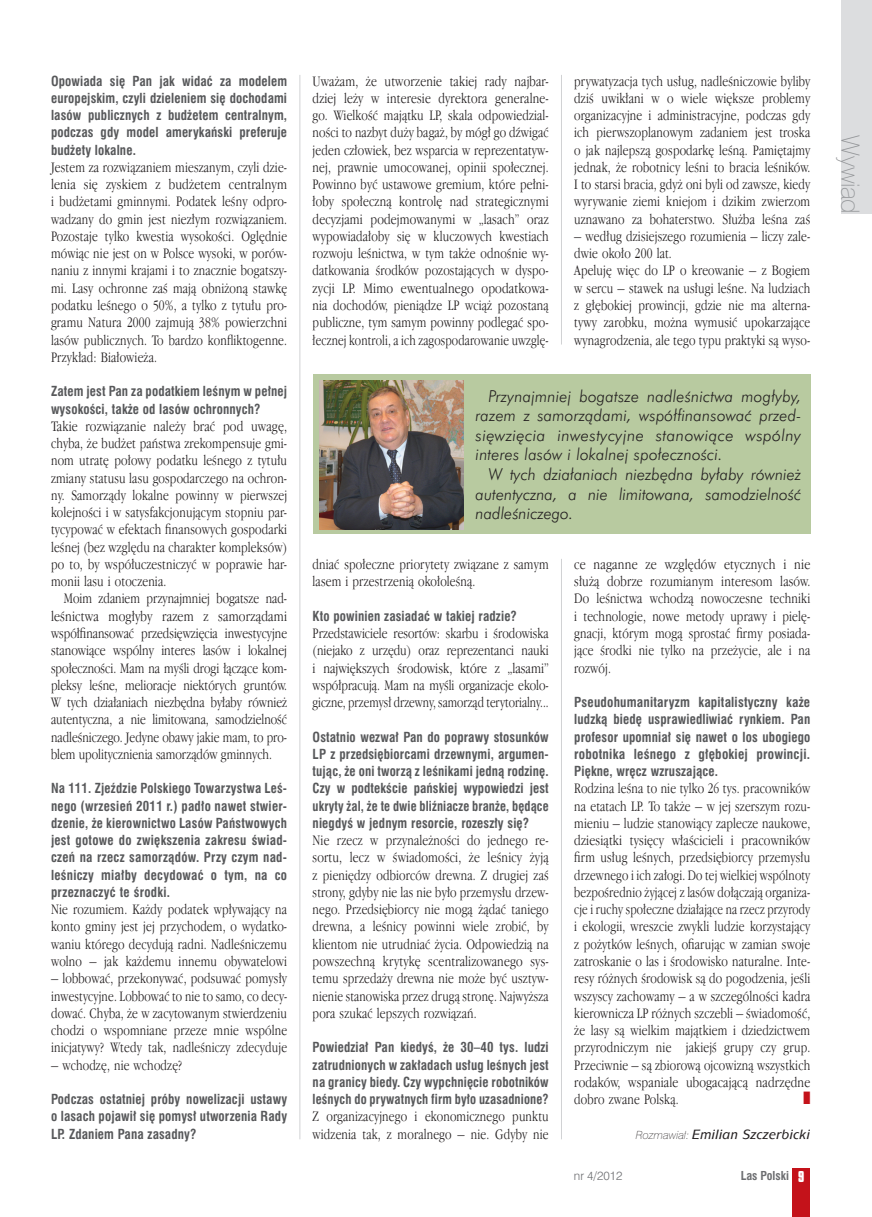
<style>
.page{position:relative;width:872px;height:1217px;background:#fff}
.page>*{position:absolute;margin:0;border:0;box-sizing:border-box;transform-origin:0 0}
.t1{font:100 25.2px "Swiss 721 PL";letter-spacing:-.02em;color:#939598}
.t2{font:18px "Zapf Dingbats ITC";color:#c4121a;scale:.5 1}
.t3{font:italic 300 16.5px/19.5px "Futura PL";letter-spacing:.005em;color:#231f20;text-align:justify;scale:.96 1}
.t4{font:300 condensed 15px/17.2px "Garamond ITCPL";letter-spacing:.01em;color:#231f20;text-align:justify;scale:.96 1}
.t5{font:300 condensed 15px/17.2px "Garamond ITCPL";letter-spacing:.01em;color:#231f20;text-align:justify}
.t6{font:700 condensed 13.5px/17.2px "Swiss 721 PL";letter-spacing:.01em;color:#57585a;text-align:justify;scale:.96 1}
.t7{font:700 condensed 13.5px/17.2px "Swiss 721 PL";letter-spacing:.01em;color:#57585a;text-align:justify;scale:.95 1}
.t8{font:700 condensed 13.5px/17.2px "Swiss 721 PL";letter-spacing:.01em;color:#57585a;text-align:justify}
.t9{font:italic 500 13.5px "Mixage PL";color:#231f20}
.t10{font:700 condensed 12px "Swiss 721 PL";color:#6c6d70}
.t11{font:300 12px "Swiss 721 PL";color:#6c6d70}
.s1{font-family:"Swiss 721 PL";font-weight:100;font-size:11.25px}
.s2{font-family:"Compacta PL";font-stretch:normal;font-size:13.5px;color:#fff}
</style>
<div class="page">
<hr style="left:561px;top:558px;width:1px;height:580px;background:#d1d2d4">
<hr style="left:299px;top:75px;width:1px;height:1063px;background:#d1d2d4">
<div style="left:792px;top:1168px;width:18px;height:48px;background:#c4121a"></div>
<div style="left:841px;top:0;width:31px;height:213px;background:#dcdddf"></div>
<div style="left:313px;top:374px;width:497px;height:159px;background:#b8caa0"></div>
<img style="left:319px;top:380px;width:144px;height:149px">
<hr style="left:561px;top:75px;width:1px;height:269px;background:#d1d2d4">
<p class="t6" style="left:51px;top:72px;width:247px">Opowiada si´ Pan jak widaç za modelem europejskim, czyli dzieleniem si´ dochodami lasów publicznych z bud˝etem centralnym, podczas gdy model amerykaƒski preferuje bud˝ety lokalne.</p>
<p class="t4" style="left:51px;top:158px;width:247px">Jestem za rozwiàzaniem mieszanym, czyli dzie&shy;lenia si´ zyskiem z bud˝etem centralnym i bud˝etami gminnymi. Podatek leÊny odpro&shy;wadzany do gmin jest niez∏ym rozwiàzaniem.<br>Pozostaje tylko kwestia wysokoÊci. Ogl´dnie mówiàc nie jest on w Polsce wysoki, w porów&shy;naniu z innymi krajami i to znacznie bogatszy&shy;mi. Lasy ochronne zaÊ majà obni˝onà stawk´ podatku leÊnego o 50%, a tylko z tytu∏u pro&shy;gramu Natura 2000 zajmujà 38% powierzchni lasów publicznych. To bardzo konfliktogenne.<br>Przyk∏ad: Bia∏owie˝a.</p>
<p class="t6" style="left:51px;top:382px;width:247px">Zatem jest Pan za podatkiem leÊnym w pe∏nej wysokoÊci, tak˝e od lasów ochronnych?</p>
<p class="t5" style="left:51px;top:417px;width:238px">Takie rozwiàzanie nale˝y braç pod uwag´, chyba, ˝e bud˝et paƒstwa zrekompensuje gmi&shy;nom utrat´ po∏owy podatku leÊnego z tytu∏u zmiany statusu lasu gospodarczego na ochron&shy;ny. Samorzàdy lokalne powinny w pierwszej kolejnoÊci i w satysfakcjonujàcym stopniu par&shy;tycypowaç w efektach finansowych gospodarki leÊnej (bez wzgl´du na charakter kompleksów) po to, by wspó∏uczestniczyç w poprawie har&shy;monii lasu i otoczenia.</p>
<p class="t4" style="left:51px;top:590px;width:247px;text-indent:13px">Moim zdaniem przynajmniej bogatsze nad&shy;leÊnictwa mog∏yby razem z samorzàdami wspó∏finansowaç przedsi´wzi´cia inwestycyjne stanowiàce wspólny interes lasów i lokalnej spo∏ecznoÊci. Mam na myÊli drogi ∏àczàce kom&shy;pleksy leÊne, melioracje niektórych gruntów.<br>W tych dzia∏aniach niezb´dna by∏aby równie˝ autentyczna, a nie limitowana, samodzielnoÊç nadleÊniczego. Jedyne obawy jakie mam, to pro&shy;blem upolitycznienia samorzàdów gminnych.</p>
<p class="t7" style="left:51px;top:779px;width:250px">Na 111. Zjeêdzie Polskiego Towarzystwa LeÊ&shy;nego (wrzesieƒ 2011 r.) pad∏o nawet stwier&shy;dzenie, ˝e kierownictwo Lasów Paƒstwowych jest gotowe do zwi´kszenia zakresu Êwiad&shy;czeƒ na rzecz samorzàdów. Przy czym nad&shy;leÊniczy mia∏by decydowaç o tym, na co przeznaczyç te Êrodki.</p>
<p class="t4" style="left:51px;top:900px;width:247px">Nie rozumiem. Ka˝dy podatek wp∏ywajàcy na konto gminy jest jej przychodem, o wydatko&shy;waniu którego decydujà radni. NadleÊniczemu wolno – jak ka˝demu innemu obywatelowi</p>
<p class="t4" style="left:51px;top:969px;width:247px">– lobbowaç, przekonywaç, podsuwaç pomys∏y inwestycyjne. Lobbowaç to nie to samo, co decy&shy;dowaç. Chyba, ˝e w zacytowanym stwierdzeniu chodzi o wspomniane przeze mnie wspólne inicjatywy? Wtedy tak, nadleÊniczy zdecyduje</p>
<p class="t4" style="left:51px;top:1055px;width:138px">– wchodz´, nie wchodz´?</p>
<p class="t6" style="left:51px;top:1090px;width:247px">Podczas ostatniej próby nowelizacji ustawy o lasach pojawi∏ si´ pomys∏ utworzenia Rady LP. Zdaniem Pana zasadny?</p>
<p class="t5" style="left:313px;top:72px;width:238px">Uwa˝am, ˝e utworzenie takiej rady najbar&shy;dziej le˝y w interesie dyrektora generalne&shy;go. WielkoÊç majàtku LP, skala odpowiedzial&shy;noÊci to nazbyt du˝y baga˝, by móg∏ go dêwigaç jeden cz∏owiek, bez wsparcia w reprezentatyw&shy;nej, prawnie umocowanej, opinii spo∏ecznej.<br>Powinno byç ustawowe gremium, które pe∏ni-∏oby spo∏ecznà kontrol´ nad strategicznymi decyzjami podejmowanymi w „lasach” oraz wypowiada∏oby si´ w kluczowych kwestiach rozwoju leÊnictwa, w tym tak˝e odnoÊnie wy&shy;datkowania Êrodków pozostajàcych w dyspo&shy;zycji LP. Mimo ewentualnego opodatkowa&shy;nia dochodów, pieniàdze LP wcià˝ pozostanà publiczne, tym samym powinny podlegaç spo-∏ecznej kontroli, a ich zagospodarowanie uwzgl´-</p>
<p class="t4" style="left:574px;top:72px;width:247px">prywatyzacja tych us∏ug, nadleÊniczowie byliby dziÊ uwik∏ani w o wiele wi´ksze problemy organizacyjne i administracyjne, podczas gdy ich pierwszoplanowym zadaniem jest troska o jak najlepszà gospodark´ leÊnà. Pami´tajmy jednak, ˝e robotnicy leÊni to bracia leÊników.<br>I to starsi bracia, gdy˝ oni byli od zawsze, kiedy wyrywanie ziemi kniejom i dzikim zwierzom uznawano za bohaterstwo. S∏u˝ba leÊna zaÊ</p>
<p class="t4" style="left:574px;top:227px;width:247px;text-align:left">– wed∏ug dzisiejszego rozumienia – liczy zale&shy;dwie oko∏o 200 lat.<br>Apeluj´ wi´c do LP o kreowanie – z Bogiem w sercu – stawek na us∏ugi leÊne. Na ludziach z g∏´bokiej prowincji, gdzie nie ma alterna&shy;tywy zarobku, mo˝na wymusiç upokarzajàce wynagrodzenia, ale tego typu praktyki sà wyso-</p>
<p class="t3" style="left:475px;top:386px;width:340px;text-indent:13px">Przynajmniej bogatsze nadleÊnictwa mog∏yby, razem z samorzàdami, wspó∏finansowaç przed&shy;si´wzi´cia inwestycyjne stanowiàce wspólny interes lasów i lokalnej spo∏ecznoÊci.</p>
<p class="t3" style="left:475px;top:464px;width:340px;text-indent:13px">W tych dzia∏aniach niezb´dna by∏aby równie˝ autentyczna, a nie limitowana, samodzielnoÊç nadleÊniczego.</p>
<p class="t4" style="left:313px;top:555px;width:247px">dniaç spo∏eczne priorytety zwiàzane z samym lasem i przestrzenià oko∏oleÊnà.</p>
<p class="t6" style="left:313px;top:607px;width:214px">Kto powinien zasiadaç w takiej radzie?</p>
<p class="t4" style="left:313px;top:624px;width:247px">Przedstawiciele resortów: skarbu i Êrodowiska (niejako z urz´du) oraz reprezentanci nauki i najwi´kszych Êrodowisk, które z „lasami” wspó∏pracujà. Mam na myÊli organizacje ekolo&shy;giczne, przemys∏ drzewny, samorzàd terytorialny...</p>
<p class="t6" style="left:313px;top:727px;width:247px">Ostatnio wezwa∏ Pan do poprawy stosunków LP z przedsi´biorcami drzewnymi, argumen&shy;tujàc, ˝e oni tworzà z leÊnikami jednà rodzin´.<br>Czy w podtekÊcie paƒskiej wypowiedzi jest ukryty ˝al, ˝e te dwie bliêniacze bran˝e, b´dàce niegdyÊ w jednym resorcie, rozesz∏y si´?</p>
<p class="t4" style="left:313px;top:831px;width:247px">Nie rzecz w przynale˝noÊci do jednego re&shy;sortu, lecz w ÊwiadomoÊci, ˝e leÊnicy ˝yjà z pieni´dzy odbiorców drewna. Z drugiej zaÊ strony, gdyby nie las nie by∏o przemys∏u drzew&shy;nego. Przedsi´biorcy nie mogà ˝àdaç taniego drewna, a leÊnicy powinni wiele zrobiç, by klientom nie utrudniaç ˝ycia. Odpowiedzià na powszechnà krytyk´ scentralizowanego sys&shy;temu sprzeda˝y drewna nie mo˝e byç usztyw&shy;nienie stanowiska przez drugà stron´. Najwy˝sza pora szukaç lepszych rozwiàzaƒ.</p>
<p class="t6" style="left:313px;top:1038px;width:247px">Powiedzia∏ Pan kiedyÊ, ˝e 30–40 tys. ludzi zatrudnionych w zak∏adach us∏ug leÊnych jest na granicy biedy. Czy wypchni´cie robotników leÊnych do prywatnych firm by∏o uzasadnione?</p>
<p class="t4" style="left:313px;top:1107px;width:247px">Z organizacyjnego i ekonomicznego punktu widzenia tak, z moralnego – nie. Gdyby nie</p>
<p class="t5" style="left:574px;top:555px;width:238px">ce naganne ze wzgl´dów etycznych i nie s∏u˝à dobrze rozumianym interesom lasów.<br>Do leÊnictwa wchodzà nowoczesne techniki i technologie, nowe metody uprawy i piel´- gnacji, którym mogà sprostaç firmy posiada&shy;jàce Êrodki nie tylko na prze˝ycie, ale i na rozwój.</p>
<p class="t8" style="left:574px;top:693px;width:238px">Pseudohumanitaryzm kapitalistyczny ka˝e ludzkà bied´ usprawiedliwiaç rynkiem. Pan profesor upomnia∏ si´ nawet o los ubogiego robotnika leÊnego z g∏´bokiej prowincji.<br>Pi´kne, wr´cz wzruszajàce.</p>
<p class="t4" style="left:574px;top:779px;width:247px">Rodzina leÊna to nie tylko 26 tys. pracowników na etatach LP. To tak˝e – w jej szerszym rozu&shy;mieniu – ludzie stanowiàcy zaplecze naukowe, dziesiàtki tysi´cy w∏aÊcicieli i pracowników firm us∏ug leÊnych, przedsi´biorcy przemys∏u drzewnego i ich za∏ogi. Do tej wielkiej wspólnoty bezpoÊrednio ˝yjàcej z lasów do∏àczajà organiza&shy;cje i ruchy spo∏eczne dzia∏ajàce na rzecz przyrody i ekologii, wreszcie zwykli ludzie korzystajàcy z po˝ytków leÊnych, ofiarujàc w zamian swoje zatroskanie o las i Êrodowisko naturalne. Inte&shy;resy ró˝nych Êrodowisk sà do pogodzenia, jeÊli wszyscy zachowamy – a w szczególnoÊci kadra kierownicza LP ró˝nych szczebli – ÊwiadomoÊç, ˝e lasy sà wielkim majàtkiem i dziedzictwem przyrodniczym nie jakiejÊ grupy czy grup.<br>Przeciwnie – sà zbiorowà ojcowiznà wszystkich rodaków, wspaniale ubogacajàcà nadrz´dne dobro zwane Polskà.</p>
<p class="t2" style="left:803px;top:1089px;width:15px">■</p>
<p class="t9" style="left:636px;top:1125px;width:176px"><span class="s1">Rozmawia∏:</span> Emilian Szczerbicki</p>
<p class="t11" style="left:574px;top:1167px;width:50px">nr 4/2012</p>
<p class="t10" style="left:741px;top:1167px;width:65px">Las Polski <span class="s2">9</span></p>
<h1 class="t1" style="left:866px;top:135px;width:80px;rotate:90deg">Wywiad</h1>
</div>
